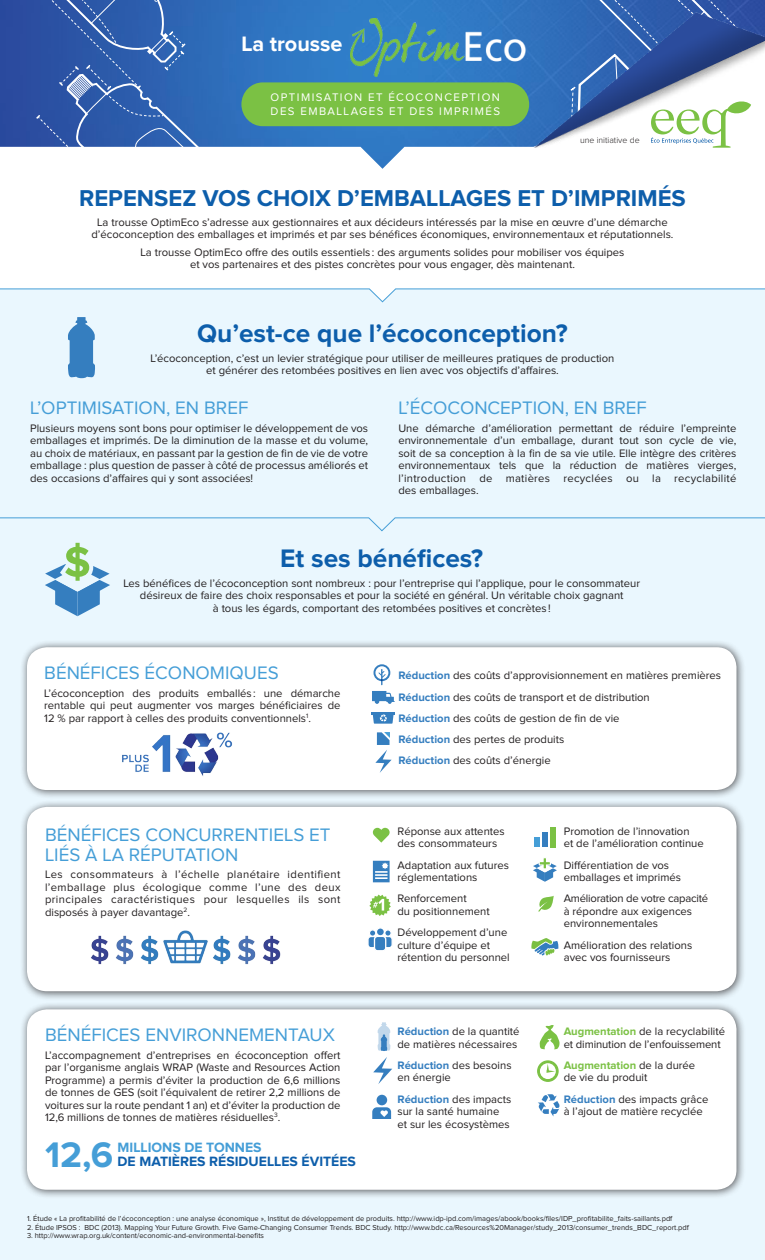
<style>
.page{position:relative;width:765px;height:1260px;background:#eaf7fe}
.page>*{position:absolute;margin:0;border:0;box-sizing:border-box;transform-origin:0 0}
.t1{font:700 36.88px "Proxima Nova";color:#459ed7}
.t2{font:700 26.25px "Proxima Nova";color:#0d5eab}
.t3{font:700 23.75px "Proxima Nova";color:#0d5eab}
.t4{font:700 21.62px "Proxima Nova";color:#fff}
.t5{font:18.75px/20px "Proxima Nova";color:#459ed7}
.t6{font:700 14px "Proxima Nova";color:#0d5eab}
.t7{font:700 14px "Proxima Nova";color:#459ed7}
.t8{font:11.38px/13.8px "Proxima Nova";letter-spacing:.125em;color:#fff}
.t9{font:11.25px/12.5px "Proxima Nova";color:#231f20}
.t10{font:300 8.75px "Proxima Nova";color:#231f20}
.t11{font:7.5px "Proxima Nova";color:#231f20}
.s1{font-weight:700;color:#357ebf}
.s2{font-weight:700;color:#7bc144}
</style>
<div class="page">
<svg style="left:0;top:378px;width:765px;height:154px"></svg>
<div style="left:19px;top:640px;width:727px;height:160px;background:#231f20;opacity:.75"></div>
<div style="left:27px;top:647px;width:709px;height:143px;background:#fff;border-radius:20px"></div>
<div style="left:19px;top:799px;width:727px;height:201px;background:#231f20;opacity:.75"></div>
<div style="left:27px;top:807px;width:709px;height:184px;background:#fff;border-radius:20px"></div>
<div style="left:19px;top:1002px;width:727px;height:197px;background:#231f20;opacity:.75"></div>
<div style="left:27px;top:1009px;width:709px;height:181px;background:#fff;border-radius:20px"></div>
<svg style="left:0;top:169px;width:765px;height:134px"></svg>
<img style="left:0;top:0;width:532px;height:169px">
<svg style="left:36px;top:0;width:221px;height:271px;background:#92add5"></svg>
<img style="left:350px;top:19px;width:159px;height:57px">
<div style="left:241px;top:82px;width:288px;height:44px;background:#7bc144;border-radius:22px"></div>
<img style="left:509px;top:3px;width:23px;height:151px">
<svg style="left:532px;top:0;width:233px;height:236px;background:#a7bad7"></svg>
<svg style="left:68px;top:317px;width:27px;height:61px;background:#5795cb"></svg>
<svg style="left:45px;top:543px;width:65px;height:73px"></svg>
<img style="left:122px;top:732px;width:110px;height:44px">
<img style="left:91px;top:930px;width:190px;height:35px">
<svg style="left:383px;top:936px;width:9px;height:12px"></svg>
<div style="left:383px;top:936px;width:10px;height:12px;border:1px solid #fff;border-radius:3px"></div>
<svg style="left:368px;top:936px;width:9px;height:12px"></svg>
<div style="left:367px;top:936px;width:10px;height:12px;border:1px solid #fff;border-radius:3px"></div>
<svg style="left:386px;top:931px;width:4px;height:4px"></svg>
<div style="left:384px;top:929px;width:8px;height:8px;border:1px solid #fff;border-radius:50%"></div>
<div style="left:369px;top:930px;width:7px;height:6px;background:#357ebf;border-radius:50%"></div>
<div style="left:369px;top:929px;width:7px;height:8px;border:1px solid #fff;border-radius:50%"></div>
<div style="left:374px;top:936px;width:12px;height:15px;background:#357ebf;border-radius:3px"></div>
<div style="left:374px;top:936px;width:12px;height:15px;border:1px solid #fff;border-radius:3px"></div>
<svg style="left:376px;top:928px;width:8px;height:8px"></svg>
<div style="left:376px;top:927px;width:9px;height:10px;border:1px solid #fff;border-radius:50%"></div>
<svg style="left:373px;top:828px;width:17px;height:15px"></svg>
<svg style="left:373px;top:861px;width:17px;height:21px"></svg>
<svg style="left:369px;top:895px;width:22px;height:21px"></svg>
<svg style="left:538px;top:896px;width:16px;height:15px"></svg>
<svg style="left:533px;top:858px;width:24px;height:24px"></svg>
<div style="left:534px;top:837px;width:6px;height:10px;background:#459ed7"></div>
<div style="left:542px;top:833px;width:6px;height:14px;background:#357ebf"></div>
<div style="left:550px;top:827px;width:5px;height:20px;background:#7bc144"></div>
<svg style="left:538px;top:1094px;width:22px;height:22px"></svg>
<svg style="left:540px;top:1025px;width:20px;height:25px"></svg>
<svg style="left:373px;top:1057px;width:19px;height:27px"></svg>
<div style="left:377px;top:1095px;width:10px;height:10px;background:#357ebf;border-radius:50%"></div>
<svg style="left:372px;top:1107px;width:19px;height:12px"></svg>
<svg style="left:537px;top:1060px;width:22px;height:22px"></svg>
<svg style="left:372px;top:691px;width:23px;height:13px"></svg>
<svg style="left:375px;top:732px;width:17px;height:41px"></svg>
<svg style="left:378px;top:669px;width:8px;height:16px"></svg>
<div style="left:374px;top:664px;width:16px;height:17px;border:2px solid #357ebf;border-radius:50%"></div>
<svg style="left:372px;top:712px;width:23px;height:12px"></svg>
<svg style="left:531px;top:938px;width:28px;height:18px"></svg>
<svg style="left:378px;top:1022px;width:12px;height:29px"></svg>
<h3 class="t4" style="left:241px;top:34px;width:103px">La trousse</h3>
<p class="t8" style="left:271px;top:91px;width:231px">OPTIMISATION ET ÉCOCONCEPTION<br>DES EMBALLAGES ET DES IMPRIMÉS</p>
<p class="t10" style="left:580px;top:136px;width:61px">une initiative de</p>
<h3 class="t3" style="left:79px;top:187px;width:608px">REPENSEZ VOS CHOIX D’EMBALLAGES ET D’IMPRIMÉS</h3>
<p class="t9" style="left:91px;top:216px;width:584px;text-align:center">La trousse OptimEco s’adresse aux gestionnaires et aux décideurs intéressés par la mise en œuvre d’une démarche d’écoconception des emballages et imprimés et par ses bénéfices économiques, environnementaux et réputationnels.</p>
<p class="t9" style="left:141px;top:246px;width:485px;text-align:center">La trousse OptimEco offre des outils essentiels : des arguments solides pour mobiliser vos équipes et vos partenaires et des pistes concrètes pour vous engager, dès maintenant.</p>
<h2 class="t2" style="left:197px;top:321px;width:372px">Qu’est-ce que l’écoconception?</h2>
<p class="t9" style="left:151px;top:352px;width:466px;text-align:center">L’écoconception, c’est un levier stratégique pour utiliser de meilleures pratiques de production et générer des retombées positives en lien avec vos objectifs d’affaires.</p>
<h3 class="t5" style="left:30px;top:399px;width:220px">L’OPTIMISATION, EN BREF</h3>
<p class="t9" style="left:30px;top:422px;width:340px;text-align:justify">Plusieurs moyens sont bons pour optimiser le développement de vos emballages et imprimés. De la diminution de la masse et du volume, au choix de matériaux, en passant par la gestion de fin de vie de votre emballage : plus question de passer à côté de processus améliorés et des occasions d’affaires qui y sont associées!</p>
<h3 class="t5" style="left:398px;top:399px;width:250px">L’ÉCOCONCEPTION, EN BREF</h3>
<p class="t9" style="left:398px;top:422px;width:340px;text-align:justify">Une démarche d’amélioration permettant de réduire l’empreinte environnementale d’un emballage, durant tout son cycle de vie, soit de sa conception à la fin de sa vie utile. Elle intègre des critères environnementaux tels que la réduction de matières vierges, l’introduction de matières recyclées ou la recyclabilité des emballages.</p>
<h2 class="t2" style="left:280px;top:546px;width:204px">Et ses bénéfices?</h2>
<p class="t9" style="left:123px;top:577px;width:518px;text-align:center">Les bénéfices de l’écoconception sont nombreux : pour l’entreprise qui l’applique, pour le consommateur désireux de faire des choix responsables et pour la société en général. Un véritable choix gagnant<br>à tous les égards, comportant des retombées positives et concrètes !</p>
<h3 class="t5" style="left:44px;top:664px;width:236px">BÉNÉFICES ÉCONOMIQUES</h3>
<p class="t9" style="left:44px;top:687px;width:298px;text-align:justify">L’écoconception des produits emballés : une démarche rentable qui peut augmenter vos marges bénéficiaires de 12 % par rapport à celles des produits conventionnels<sup>1</sup>.</p>
<h3 class="t5" style="left:45px;top:825px;width:287px">BÉNÉFICES CONCURRENTIELS ET<br>LIÉS À LA RÉPUTATION</h3>
<p class="t9" style="left:45px;top:869px;width:297px;text-align:justify">Les consommateurs à l’échelle planétaire identifient l’emballage plus écologique comme l’une des deux principales caractéristiques pour lesquelles ils sont disposés à payer davantage<sup>2</sup>.</p>
<h3 class="t5" style="left:45px;top:1026px;width:291px">BÉNÉFICES ENVIRONNEMENTAUX</h3>
<p class="t9" style="left:45px;top:1049px;width:297px;text-align:justify">L’accompagnement d’entreprises en écoconception offert par l’organisme anglais WRAP (Waste and Resources Action Programme) a permis d’éviter la production de 6,6 millions de tonnes de GES (soit l’équivalent de retirer 2,2 millions de voitures sur la route pendant 1 an) et d’éviter la production de 12,6 millions de tonnes de matières résiduelles<sup>3</sup>.</p>
<h1 class="t1" style="left:45px;top:1138px;width:70px">12,6</h1>
<p class="t7" style="left:118px;top:1141px;width:146px">MILLIONS DE TONNES</p>
<p class="t6" style="left:118px;top:1155px;width:240px">DE MATIÈRES RÉSIDUELLES ÉVITÉES</p>
<p class="t9" style="left:398px;top:665px;width:324px;line-height:21.2px"><span class="s1">Réduction</span> des coûts d’approvisionnement en matières premières <span class="s1">Réduction</span> des coûts de transport et de distribution<br><span class="s1">Réduction</span> des coûts de gestion de fin de vie<br><span class="s1">Réduction</span> des pertes de produits<br><span class="s1">Réduction</span> des coûts d’énergie</p>
<p class="t9" style="left:398px;top:825px;width:109px">Réponse aux attentes des consommateurs</p>
<p class="t9" style="left:398px;top:859px;width:113px">Adaptation aux futures réglementations</p>
<p class="t9" style="left:398px;top:893px;width:94px">Renforcement<br>du positionnement</p>
<p class="t9" style="left:398px;top:927px;width:114px">Développement d’une culture d’équipe et rétention du personnel</p>
<p class="t9" style="left:397px;top:1026px;width:124px"><span class="s1">Réduction</span> de la quantité de matières nécessaires</p>
<p class="t9" style="left:397px;top:1059px;width:116px"><span class="s1">Réduction</span> des besoins en énergie</p>
<p class="t9" style="left:397px;top:1093px;width:115px"><span class="s1">Réduction</span> des impacts sur la santé humaine et sur les écosystèmes</p>
<p class="t9" style="left:564px;top:825px;width:142px">Promotion de l’innovation<br>et de l’amélioration continue</p>
<p class="t9" style="left:564px;top:859px;width:119px">Différentiation de vos emballages et imprimés</p>
<p class="t9" style="left:564px;top:893px;width:146px">Amélioration de votre capacité à répondre aux exigences environnementales</p>
<p class="t9" style="left:564px;top:939px;width:130px">Amélioration des relations avec vos fournisseurs</p>
<p class="t9" style="left:564px;top:1026px;width:163px"><span class="s2">Augmentation</span> de la recyclabilité et diminution de l’enfouissement</p>
<p class="t9" style="left:564px;top:1059px;width:133px"><span class="s2">Augmentation</span> de la durée de vie du produit</p>
<p class="t9" style="left:564px;top:1093px;width:146px"><span class="s1">Réduction</span> des impacts grâce à l’ajout de matière recyclée</p>
<p class="t11" style="left:27px;top:1215px;width:647px">1. Étude « La profitabilité de l’écoconception : une analyse économique », Institut de développement de produits. http://www.idp-ipd.com/images/abook/books/files/IDP_profitabilite_faits-saillants.pdf</p>
<p class="t11" style="left:27px;top:1224px;width:663px">2. Étude IPSOS : BDC (2013). Mapping Your Future Growth. Five Game-Changing Consumer Trends. BDC Study. http://www.bdc.ca/Resources%20Manager/study_2013/consumer_trends_BDC_report.pdf</p>
<p class="t11" style="left:27px;top:1233px;width:239px">3. http://www.wrap.org.uk/content/economic-and-environmental-benefits</p>
</div>
